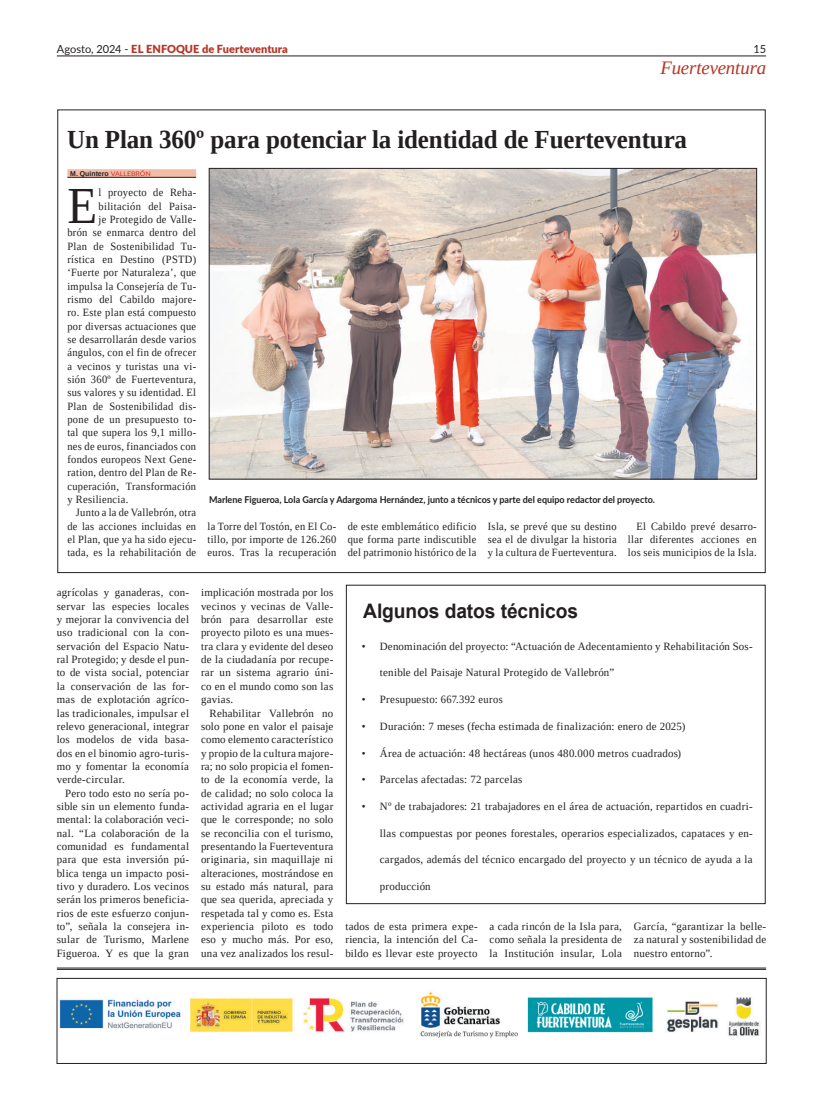
<style>
.page{position:relative;width:823px;height:1106px;background:#fff}
.page>*{position:absolute;margin:0;border:0;box-sizing:border-box;transform-origin:0 0}
.t1{font:51.8px "Liberation Serif";color:#231f20;scale:.94 1}
.t2{font:700 26px "Liberation Serif";letter-spacing:-.005em;color:#231f20;scale:.96 1}
.t3{font:700 20px "Arial";letter-spacing:-.005em;color:#231f20;scale:.96 1}
.t4{font:italic 19px "Liberation Serif";letter-spacing:-.015em;color:#b73324}
.t5{font:11.1px/13.3px "Liberation Serif";letter-spacing:.03em;color:#231f20;text-align:justify}
.t6{font:11.1px/13.3px "Liberation Serif";letter-spacing:.03em;color:#231f20;text-align:justify;scale:.94 1}
.t7{font:900 11.1px "Lato";letter-spacing:.005em;color:#b73324}
.t8{font:11.1px "Lato";color:#231f20}
.t9{font:700 9.4px "Lato";color:#231f20;scale:.95 1}
.t10{font:700 7px "Liberation Sans";color:#231f20}
.s1{font-weight:400;color:#231f20}
.s2{font-family:"Lato";font-weight:400;font-size:6.3px;color:#d23128}
</style>
<div class="page">
<div style="left:67px;top:169px;width:129px;height:8px;background:#f1bca8"></div>
<hr style="left:67px;top:177px;width:129px;height:1px;background:#231f20">
<hr style="left:57px;top:55px;width:708px;height:1px;background:#231f20">
<img style="left:59px;top:991px;width:702px;height:48px">
<div style="left:57px;top:978px;width:708px;height:85px;border:1px solid #231f20"></div>
<hr style="left:57px;top:967px;width:708px;height:1px;background:#231f20">
<hr style="left:57px;top:969px;width:708px;height:1px;background:#231f20">
<img style="left:211px;top:170px;width:543px;height:307px">
<div style="left:209px;top:168px;width:547px;height:311px;border:1px solid #231f20"></div>
<div style="left:345px;top:584px;width:420px;height:320px;border:1px solid #231f20"></div>
<p class="t7" style="left:57px;top:40px;width:232px"><span class="s1">Agosto, 2024 -</span> EL ENFOQUE de Fuerteventura</p>
<p class="t8" style="left:753px;top:41px;width:14px">15</p>
<h3 class="t4" style="left:660px;top:56px;width:107px">Fuerteventura</h3>
<h2 class="t2" style="left:67px;top:122px;width:647px">Un Plan 360º para potenciar la identidad de Fuerteventura</h2>
<p class="t10" style="left:70px;top:168px;width:82px">M. Quintero <span class="s2">VALLEBRÓN</span></p>
<h1 class="t1" style="left:67px;top:172px;width:33px">E</h1>
<p class="t6" style="left:99px;top:186px;width:105px">l proyecto de Reha-</p>
<p class="t6" style="left:99px;top:199px;width:105px">bilitación del Paisa-</p>
<p class="t6" style="left:99px;top:213px;width:105px">je Protegido de Valle-</p>
<p class="t6" style="left:67px;top:226px;width:138px">brón se enmarca dentro del</p>
<p class="t6" style="left:67px;top:239px;width:138px">Plan de Sostenibilidad Tu-</p>
<p class="t6" style="left:67px;top:252px;width:138px">rística en Destino (PSTD)</p>
<p class="t6" style="left:67px;top:266px;width:138px">‘Fuerte por Naturaleza’, que</p>
<p class="t6" style="left:67px;top:279px;width:138px">impulsa la Consejería de Tu-</p>
<p class="t6" style="left:67px;top:292px;width:138px">rismo del Cabildo majore-</p>
<p class="t6" style="left:67px;top:306px;width:138px">ro. Este plan está compuesto</p>
<p class="t6" style="left:67px;top:319px;width:138px">por diversas actuaciones que</p>
<p class="t6" style="left:67px;top:332px;width:138px">se desarrollarán desde varios</p>
<p class="t6" style="left:67px;top:346px;width:138px">ángulos, con el fin de ofrecer</p>
<p class="t6" style="left:67px;top:359px;width:138px">a vecinos y turistas una vi-</p>
<p class="t6" style="left:67px;top:372px;width:138px">sión 360º de Fuerteventura,</p>
<p class="t6" style="left:67px;top:386px;width:138px">sus valores y su identidad. El</p>
<p class="t6" style="left:67px;top:399px;width:138px">Plan de Sostenibilidad dis-</p>
<p class="t6" style="left:67px;top:412px;width:138px">pone de un presupuesto to-</p>
<p class="t6" style="left:67px;top:426px;width:138px">tal que supera los 9,1 millo-</p>
<p class="t6" style="left:67px;top:439px;width:138px">nes de euros, financiados con</p>
<p class="t6" style="left:67px;top:452px;width:138px">fondos europeos Next Gene-</p>
<p class="t6" style="left:67px;top:466px;width:138px">ration, dentro del Plan de Re-</p>
<p class="t6" style="left:67px;top:479px;width:138px">cuperación, Transformación</p>
<p class="t6" style="left:67px;top:492px;width:66px">y Resiliencia.</p>
<p class="t6" style="left:76px;top:506px;width:129px">Junto a la de Vallebrón, otra</p>
<p class="t6" style="left:67px;top:519px;width:138px">de las acciones incluidas en</p>
<p class="t6" style="left:67px;top:532px;width:138px">el Plan, que ya ha sido ejecu-</p>
<p class="t6" style="left:67px;top:546px;width:138px">tada, es la rehabilitación de</p>
<p class="t9" style="left:209px;top:493px;width:470px">Marlene Figueroa, Lola García y Adargoma Hernández, junto a técnicos y parte del equipo redactor del proyecto.</p>
<p class="t6" style="left:207px;top:519px;width:138px">la Torre del Tostón, en El Co&shy;tillo, por importe de 126.260 euros. Tras la recuperación</p>
<p class="t6" style="left:347px;top:519px;width:138px">de este emblemático edificio que forma parte indiscutible del patrimonio histórico de la</p>
<p class="t6" style="left:487px;top:519px;width:138px">Isla, se prevé que su destino sea el de divulgar la historia y la cultura de Fuerteventura.</p>
<p class="t6" style="left:627px;top:519px;width:138px;text-indent:8px">El Cabildo prevé desarro&shy;llar diferentes acciones en los seis municipios de la Isla.</p>
<p class="t5" style="left:57px;top:586px;width:134px">agrícolas y ganaderas, con&shy;servar las especies locales y mejorar la convivencia del uso tradicional con la con&shy;servación del Espacio Natu&shy;ral Protegido; y desde el pun&shy;to de vista social, potenciar la conservación de las for&shy;mas de explotación agríco&shy;las tradicionales, impulsar el relevo generacional, integrar los modelos de vida basa&shy;dos en el binomio agro-turis&shy;mo y fomentar la economía verde-circular.</p>
<p class="t5" style="left:57px;top:786px;width:134px;text-indent:9px">Pero todo esto no sería po&shy;sible sin un elemento funda&shy;mental: la colaboración veci&shy;nal. “La colaboración de la comunidad es fundamental para que esta inversión pú&shy;blica tenga un impacto posi&shy;tivo y duradero. Los vecinos serán los primeros beneficia&shy;rios de este esfuerzo conjun&shy;to”, señala la consejera in&shy;sular de Turismo, Marlene Figueroa. Y es que la gran</p>
<p class="t5" style="left:201px;top:586px;width:134px">implicación mostrada por los vecinos y vecinas de Valle&shy;brón para desarrollar este proyecto piloto es una mues&shy;tra clara y evidente del deseo de la ciudadanía por recupe&shy;rar un sistema agrario úni&shy;co en el mundo como son las gavias.</p>
<p class="t5" style="left:201px;top:706px;width:134px;text-indent:9px">Rehabilitar Vallebrón no solo pone en valor el paisaje como elemento característico y propio de la cultura majore&shy;ra; no solo propicia el fomen&shy;to de la economía verde, la de calidad; no solo coloca la actividad agraria en el lugar que le corresponde; no solo se reconcilia con el turismo, presentando la Fuerteventura originaria, sin maquillaje ni alteraciones, mostrándose en su estado más natural, para que sea querida, apreciada y respetada tal y como es. Esta experiencia piloto es todo eso y mucho más. Por eso, una vez analizados los resul-</p>
<h3 class="t3" style="left:363px;top:597px;width:225px">Algunos datos técnicos</h3>
<p class="t5" style="left:361px;top:639px;width:392px">• Denominación del proyecto: “Actuación de Adecentamiento y Rehabilitación Sos-</p>
<p class="t5" style="left:379px;top:666px;width:236px">tenible del Paisaje Natural Protegido de Vallebrón”</p>
<p class="t5" style="left:361px;top:692px;width:142px">• Presupuesto: 667.392 euros</p>
<p class="t5" style="left:361px;top:719px;width:325px">• Duración: 7 meses (fecha estimada de finalización: enero de 2025)</p>
<p class="t5" style="left:361px;top:746px;width:321px">• Área de actuación: 48 hectáreas (unos 480.000 metros cuadrados)</p>
<p class="t5" style="left:361px;top:772px;width:162px">• Parcelas afectadas: 72 parcelas</p>
<p class="t5" style="left:361px;top:799px;width:392px">• Nº de trabajadores: 21 trabajadores en el área de actuación, repartidos en cuadri-</p>
<p class="t5" style="left:379px;top:826px;width:374px">llas compuestas por peones forestales, operarios especializados, capataces y en-</p>
<p class="t5" style="left:379px;top:852px;width:374px">cargados, además del técnico encargado del proyecto y un técnico de ayuda a la</p>
<p class="t5" style="left:379px;top:879px;width:52px">producción</p>
<p class="t5" style="left:345px;top:919px;width:134px">tados de esta primera expe&shy;riencia, la intención del Ca&shy;bildo es llevar este proyecto</p>
<p class="t5" style="left:489px;top:919px;width:134px">a cada rincón de la Isla para, como señala la presidenta de la Institución insular, Lola</p>
<p class="t5" style="left:633px;top:919px;width:134px">García, “garantizar la belle&shy;za natural y sostenibilidad de nuestro entorno”.</p>
</div>
